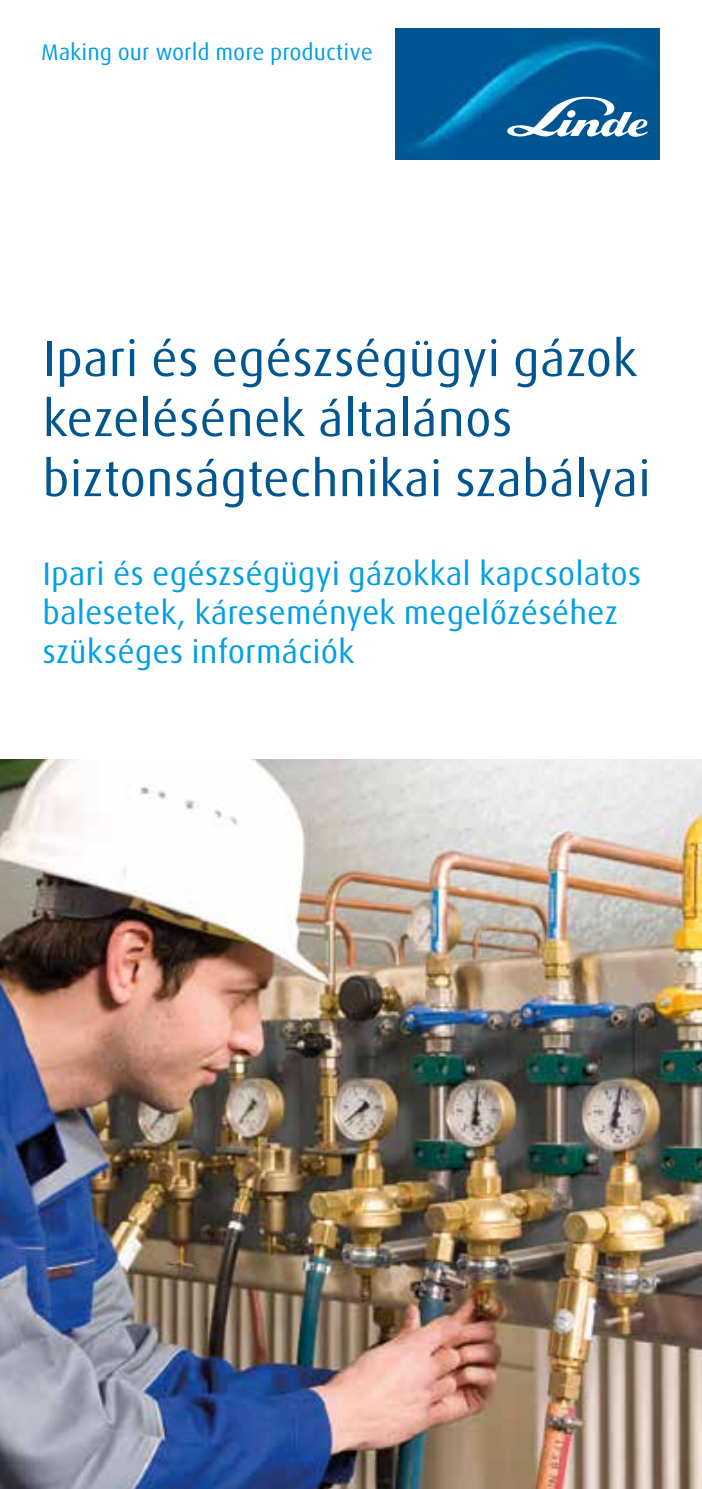
<style>
.page{position:relative;width:702px;height:1489px;background:#fff}
.page>*{position:absolute;margin:0;border:0;box-sizing:border-box;transform-origin:0 0}
.t1{font:50px/60px "Linde Dax Global";color:#005691}
.t2{font:32.5px/39px "Linde Dax Global";color:#009fe3}
.t3{font:22.5px "Linde Dax Global";color:#009fe3}
</style>
<div class="page">
<img style="left:0;top:759px;width:702px;height:729px">
<img style="left:395px;top:28px;width:264px;height:132px">
<svg style="left:507px;top:97px;width:141px;height:40px"></svg>
<p class="t3" style="left:41px;top:39px;width:333px">Making our world more productive</p>
<h1 class="t1" style="left:43px;top:329px;width:610px">Ipari és egészségügyi gázok kezelésének általános biztonságtechnikai szabályai</h1>
<p class="t2" style="left:43px;top:554px;width:600px">Ipari és egészségügyi gázokkal kapcsolatos balesetek, káresemények megelőzéséhez szükséges információk</p>
</div>
